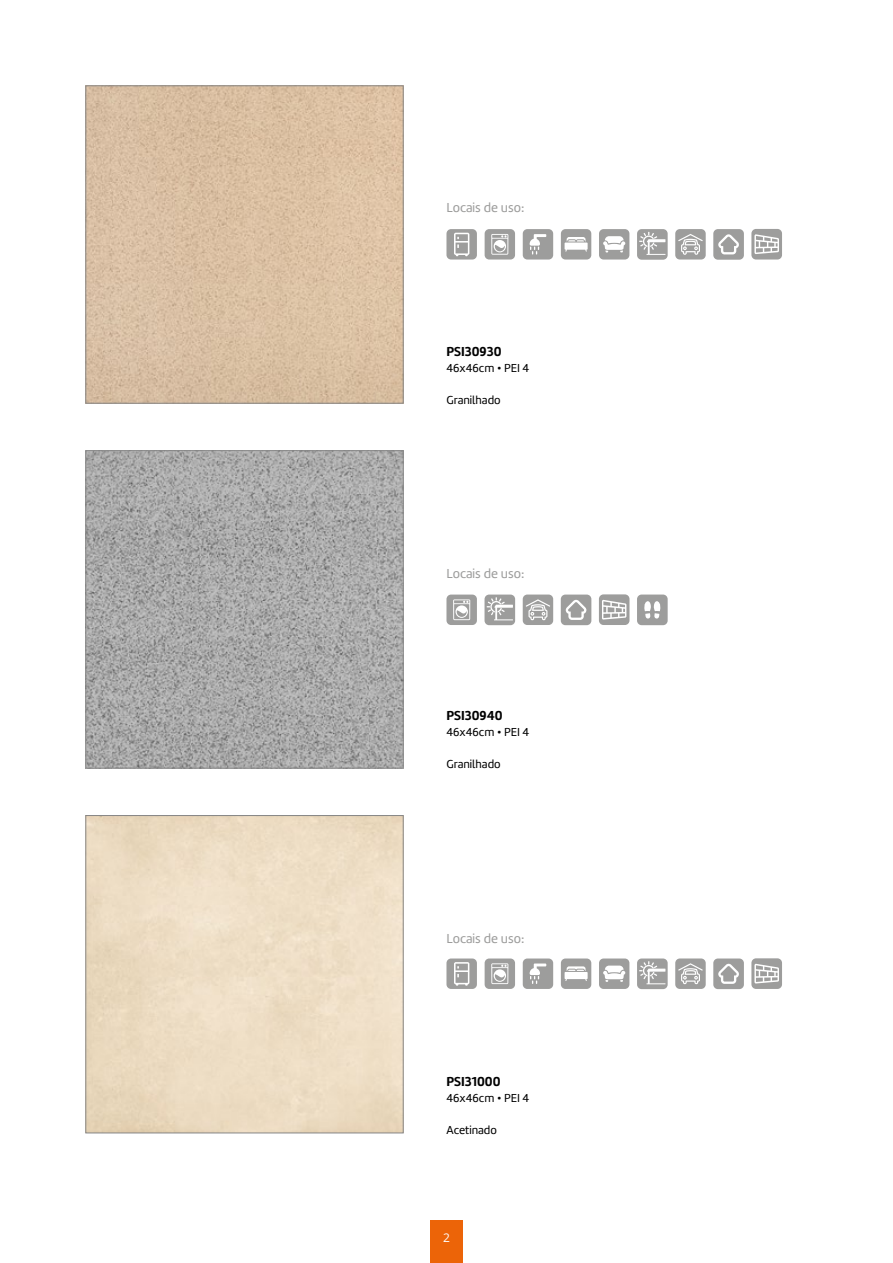
<style>
.page{position:relative;width:893px;height:1263px;background:#fff}
.page>*{position:absolute;margin:0;border:0;box-sizing:border-box;transform-origin:0 0}
.t1{font:13.5px "Amelia Basic";color:#9d9d9c}
.t2{font:13.5px "Amelia Basic Bold";color:#000}
.t3{font:12px "Amelia Basic";color:#000}
.t4{font:12px "Open Sans";color:#fff}
</style>
<div class="page">
<div style="left:430px;top:1220px;width:33px;height:43px;background:#ec6408"></div>
<img style="left:87px;top:87px;width:315px;height:315px">
<div style="left:85px;top:85px;width:319px;height:319px;border:1px solid #878787"></div>
<img style="left:87px;top:452px;width:315px;height:314px">
<div style="left:85px;top:450px;width:319px;height:318px;border:1px solid #878787"></div>
<div style="left:85px;top:815px;width:319px;height:318px;border:1px solid #878787"></div>
<svg style="left:523px;top:229px;width:30px;height:31px"></svg>
<svg style="left:523px;top:958px;width:30px;height:31px"></svg>
<svg style="left:599px;top:229px;width:30px;height:31px"></svg>
<svg style="left:599px;top:958px;width:30px;height:31px"></svg>
<svg style="left:561px;top:229px;width:30px;height:31px"></svg>
<svg style="left:561px;top:958px;width:30px;height:31px"></svg>
<svg style="left:446px;top:229px;width:31px;height:31px"></svg>
<svg style="left:446px;top:958px;width:31px;height:31px"></svg>
<svg style="left:485px;top:229px;width:30px;height:31px"></svg>
<svg style="left:485px;top:958px;width:30px;height:31px"></svg>
<svg style="left:446px;top:595px;width:31px;height:30px"></svg>
<svg style="left:637px;top:229px;width:31px;height:31px"></svg>
<svg style="left:637px;top:958px;width:31px;height:31px"></svg>
<svg style="left:484px;top:595px;width:31px;height:30px"></svg>
<svg style="left:675px;top:229px;width:31px;height:31px"></svg>
<svg style="left:675px;top:958px;width:31px;height:31px"></svg>
<svg style="left:523px;top:594px;width:30px;height:31px"></svg>
<svg style="left:713px;top:229px;width:31px;height:31px"></svg>
<svg style="left:713px;top:958px;width:31px;height:31px"></svg>
<svg style="left:561px;top:595px;width:30px;height:30px"></svg>
<svg style="left:751px;top:229px;width:31px;height:31px"></svg>
<svg style="left:751px;top:958px;width:31px;height:31px"></svg>
<svg style="left:599px;top:594px;width:30px;height:31px"></svg>
<svg style="left:637px;top:594px;width:31px;height:31px"></svg>
<p class="t1" style="left:446px;top:200px;width:79px">Locais de uso:</p>
<p class="t2" style="left:446px;top:343px;width:56px">PSI30930</p>
<p class="t3" style="left:446px;top:361px;width:84px">46x46cm • PEI 4</p>
<p class="t3" style="left:446px;top:393px;width:56px">Granilhado</p>
<p class="t1" style="left:446px;top:566px;width:79px">Locais de uso:</p>
<p class="t2" style="left:446px;top:708px;width:58px">PSI30940</p>
<p class="t3" style="left:446px;top:725px;width:84px">46x46cm • PEI 4</p>
<p class="t3" style="left:446px;top:757px;width:56px">Granilhado</p>
<p class="t1" style="left:446px;top:930px;width:79px">Locais de uso:</p>
<p class="t2" style="left:446px;top:1073px;width:55px">PSI31000</p>
<p class="t3" style="left:446px;top:1091px;width:84px">46x46cm • PEI 4</p>
<p class="t3" style="left:446px;top:1123px;width:52px">Acetinado</p>
<p class="t4" style="left:443px;top:1230px;width:8px">2</p>
</div>
